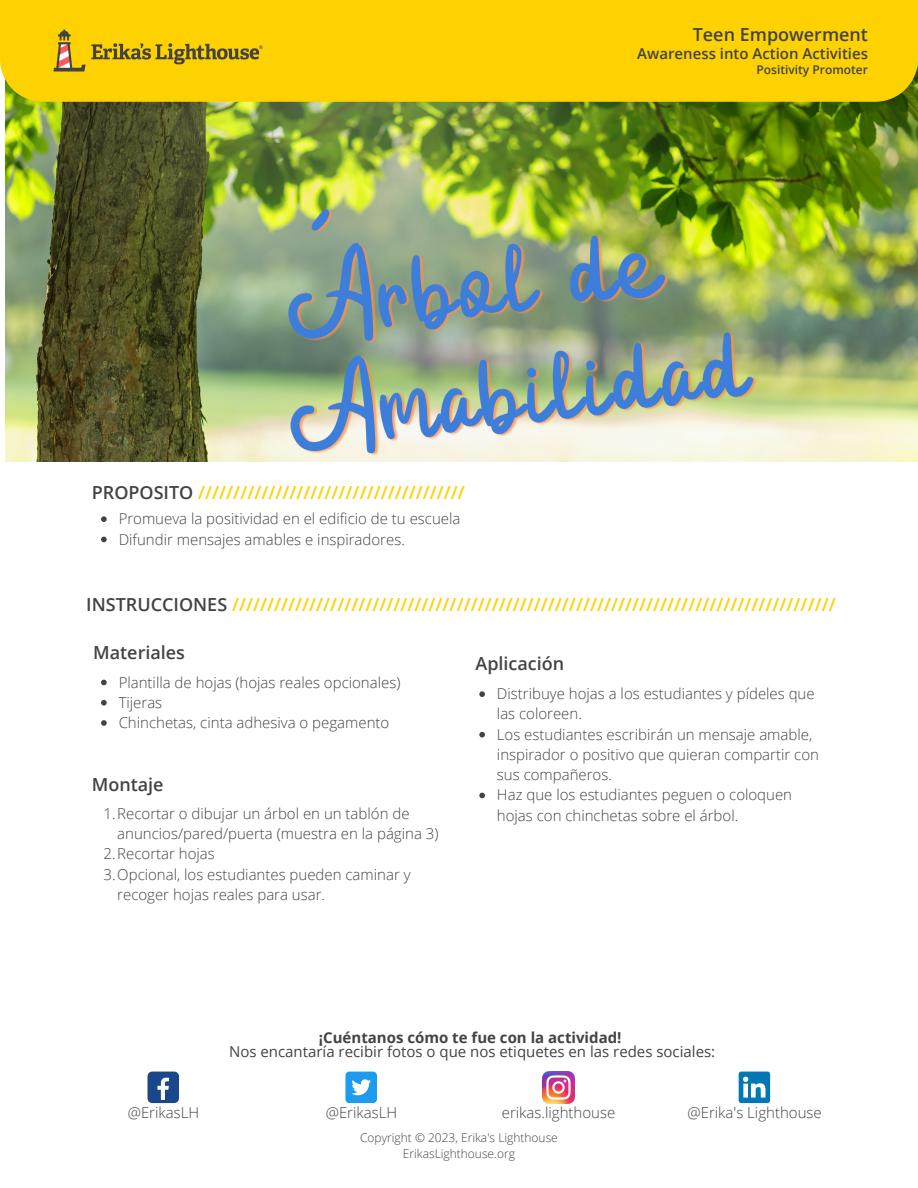
<style>
.page{position:relative;width:918px;height:1188px;background:#fff}
.page>*{position:absolute;margin:0;border:0;box-sizing:border-box;transform-origin:0 0}
.t1{font:600 18px "Open Sans";color:#fed100}
.t2{font:600 18px "Open Sans";color:#434345}
.t3{font:300 15px/20.2px "Open Sans";color:#434345}
.t4{font:15px "Open Sans";color:#434345}
.t5{font:700 15px "Open Sans";color:#434345}
.t6{font:600 15px "Open Sans";color:#434345}
.t7{font:300 12px "Open Sans";color:#434345}
.t8{font:600 12px "Open Sans";color:#434345}
.s1{color:#434345}
</style>
<div class="page">
<img style="left:5px;top:102px;width:913px;height:360px">
<div style="left:0;top:0;width:918px;height:102px;background:#fed100"></div>
<img style="left:39px;top:20px;width:234px;height:62px">
<div style="left:148px;top:1072px;width:31px;height:31px;background:#1a4789;border-radius:5px"></div>
<svg style="left:157px;top:1078px;width:12px;height:22px"></svg>
<div style="left:345px;top:1072px;width:32px;height:31px;background:#1d9bf0;border-radius:4px"></div>
<svg style="left:351px;top:1079px;width:20px;height:16px"></svg>
<img style="left:543px;top:1072px;width:31px;height:31px">
<svg style="left:739px;top:1072px;width:31px;height:31px"></svg>
<svg style="left:101px;top:680px;width:6px;height:5px"></svg>
<svg style="left:101px;top:700px;width:6px;height:6px"></svg>
<svg style="left:101px;top:720px;width:6px;height:6px"></svg>
<svg style="left:479px;top:691px;width:6px;height:6px"></svg>
<svg style="left:479px;top:732px;width:6px;height:5px"></svg>
<svg style="left:479px;top:793px;width:6px;height:5px"></svg>
<img style="left:263px;top:158px;width:504px;height:304px">
<svg style="left:101px;top:516px;width:6px;height:6px"></svg>
<svg style="left:101px;top:537px;width:6px;height:5px"></svg>
<p class="t1" style="left:92px;top:480px;width:375px"><span class="s1">PROPOSITO</span> //////////////////////////////////////</p>
<p class="t3" style="left:119px;top:508px;width:343px">Promueva la positividad en el edificio de tu escuela</p>
<p class="t3" style="left:119px;top:529px;width:288px">Difundir mensajes amables e inspiradores.</p>
<p class="t2" style="left:693px;top:22px;width:177px">Teen Empowerment</p>
<p class="t6" style="left:637px;top:43px;width:232px">Awareness into Action Activities</p>
<p class="t8" style="left:757px;top:61px;width:113px">Positivity Promoter</p>
<p class="t1" style="left:86px;top:592px;width:751px"><span class="s1">INSTRUCCIONES</span> //////////////////////////////////////////////////////////////////////////////////////</p>
<p class="t2" style="left:93px;top:640px;width:93px">Materiales</p>
<p class="t3" style="left:119px;top:672px;width:283px">Plantilla de hojas (hojas reales opcionales)</p>
<p class="t3" style="left:119px;top:692px;width:45px">Tijeras</p>
<p class="t3" style="left:119px;top:712px;width:272px">Chinchetas, cinta adhesiva o pegamento</p>
<p class="t2" style="left:475px;top:651px;width:90px">Aplicación</p>
<p class="t3" style="left:497px;top:683px;width:319px">Distribuye hojas a los estudiantes y pídeles que las coloreen.</p>
<p class="t3" style="left:497px;top:724px;width:324px">Los estudiantes escribirán un mensaje amable, inspirador o positivo que quieran compartir con sus compañeros.</p>
<p class="t3" style="left:497px;top:785px;width:297px">Haz que los estudiantes peguen o coloquen hojas con chinchetas sobre el árbol.</p>
<p class="t2" style="left:92px;top:771px;width:73px">Montaje</p>
<p class="t3" style="left:117px;top:803px;width:323px;text-indent:-14px">1.Recortar o dibujar un árbol en un tablón de anuncios/pared/puerta (muestra en la página 3)</p>
<p class="t3" style="left:104px;top:843px;width:113px">2.Recortar hojas</p>
<p class="t3" style="left:117px;top:864px;width:295px;text-indent:-14px">3.Opcional, los estudiantes pueden caminar y recoger hojas reales para usar.</p>
<p class="t5" style="left:319px;top:1027px;width:304px">¡Cuéntanos cómo te fue con la actividad!</p>
<p class="t4" style="left:229px;top:1041px;width:488px">Nos encantaría recibir fotos o que nos etiquetes en las redes sociales:</p>
<p class="t3" style="left:128px;top:1102px;width:73px">@ErikasLH</p>
<p class="t3" style="left:326px;top:1102px;width:73px">@ErikasLH</p>
<p class="t3" style="left:502px;top:1102px;width:115px">erikas.lighthouse</p>
<p class="t3" style="left:688px;top:1102px;width:136px">@Erika's Lighthouse</p>
<p class="t7" style="left:360px;top:1129px;width:199px">Copyright © 2023, Erika's Lighthouse</p>
<p class="t7" style="left:403px;top:1145px;width:114px">ErikasLighthouse.org</p>
</div>
